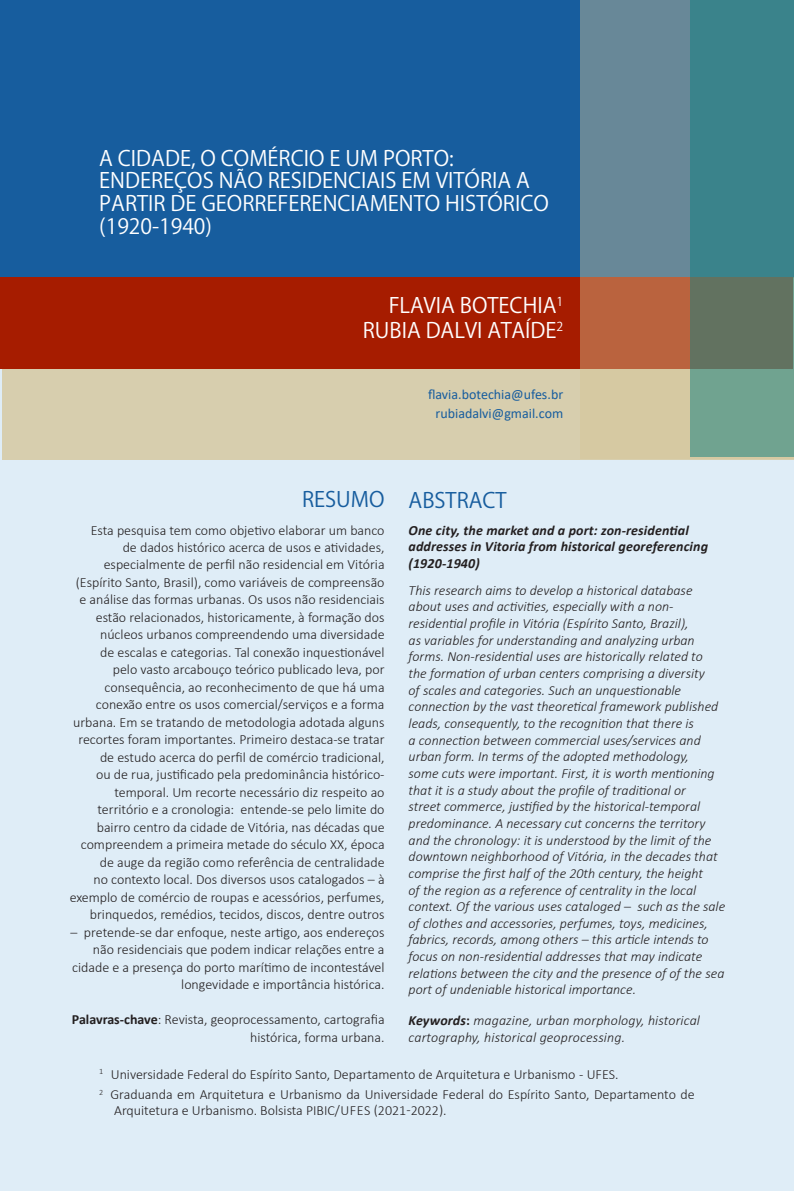
<style>
.page{position:relative;width:794px;height:1191px;background:#dfedf7}
.page>*{position:absolute;margin:0;border:0;box-sizing:border-box;transform-origin:0 0}
.t1{font:21px/22.8px "Koz Go Pr 6 N";color:#fff}
.t2{font:21px "Koz Go Pr 6 N";color:#175d9e}
.t3{font:300 14px/17.5px "Calibri";color:#231f20;text-align:right}
.t4{font:italic 300 14px/16.6px "Calibri";color:#231f20}
.t5{font:italic 700 14px/16.6px "Calibri";letter-spacing:.01em;color:#231f20}
.t6{font:14px "Calibri";color:#175d9e}
.s1{font-weight:700}
.s2{font-style:normal}
.s3{font-weight:700;font-style:normal}
</style>
<div class="page">
<div style="left:0;top:0;width:794px;height:277px;background:#175d9e"></div>
<div style="left:2px;top:277px;width:792px;height:182px;background:#d7ceae"></div>
<div style="left:1px;top:277px;width:792px;height:91px;background:#a61c00"></div>
<svg style="left:580px;top:0;width:213px;height:458px;fill:#688898"></svg>
<svg style="left:690px;top:0;width:104px;height:457px;background:#4c8583"></svg>
<p class="t1" style="left:99px;top:147px;width:451px">A CIDADE, O COMÉRCIO E UM PORTO:<br>ENDEREÇOS NÃO RESIDENCIAIS EM VITÓRIA A<br>PARTIR DE GEORREFERENCIAMENTO HISTÓRICO (1920-1940)</p>
<p class="t1" style="left:389px;top:294px;width:176px">FLAVIA BOTECHIA<sup>1</sup></p>
<p class="t1" style="left:363px;top:319px;width:202px">RUBIA DALVI ATAÍDE<sup>2</sup></p>
<p class="t6" style="left:428px;top:384px;width:137px">flavia.botechia@ufes.br</p>
<p class="t6" style="left:435px;top:404px;width:129px">rubiadalvi@gmail.com</p>
<p class="t2" style="left:302px;top:487px;width:84px">RESUMO</p>
<p class="t3" style="left:70px;top:521px;width:316px">Esta pesquisa tem como objetivo elaborar um banco<br>de dados histórico acerca de usos e atividades, especialmente de perfil não residencial em Vitória (Espírito Santo, Brasil), como variáveis de compreensão e análise das formas urbanas. Os usos não residenciais estão relacionados, historicamente, à formação dos núcleos urbanos compreendendo uma diversidade<br>de escalas e categorias. Tal conexão inquestionável<br>pelo vasto arcabouço teórico publicado leva, por consequência, ao reconhecimento de que há uma conexão entre os usos comercial/serviços e a forma urbana. Em se tratando de metodologia adotada alguns recortes foram importantes. Primeiro destaca-se tratar de estudo acerca do perfil de comércio tradicional,<br>ou de rua, justificado pela predominância histórico&shy;temporal. Um recorte necessário diz respeito ao território e a cronologia: entende-se pelo limite do bairro centro da cidade de Vitória, nas décadas que compreendem a primeira metade do século XX, época de auge da região como referência de centralidade<br>no contexto local. Dos diversos usos catalogados – à exemplo de comércio de roupas e acessórios, perfumes, brinquedos, remédios, tecidos, discos, dentre outros</p>
<p class="t3" style="left:71px;top:923px;width:315px">– pretende-se dar enfoque, neste artigo, aos endereços não residenciais que podem indicar relações entre a cidade e a presença do porto marítimo de incontestável longevidade e importância histórica.</p>
<p class="t3" style="left:72px;top:1010px;width:314px"><span class="s1">Palavras-chave</span>: Revista, geoprocessamento, cartografia histórica, forma urbana.</p>
<p class="t2" style="left:408px;top:488px;width:100px">ABSTRACT</p>
<p class="t5" style="left:408px;top:521px;width:301px">One city, the market and a port: zon-residential addresses in Vitoria from historical georeferencing (1920-1940)</p>
<p class="t4" style="left:408px;top:581px;width:318px">This research aims to develop a historical database about uses and activities, especially with a non&shy;residential profile in Vitória (Espírito Santo, Brazil),<br>as variables for understanding and analyzing urban forms. Non-residential uses are historically related to<br>the formation of urban centers comprising a diversity<br>of scales and categories. Such an unquestionable connection by the vast theoretical framework published leads, consequently, to the recognition that there is<br>a connection between commercial uses/services and urban form. In terms of the adopted methodology,<br>some cuts were important. First, it is worth mentioning that it is a study about the profile of traditional or<br>street commerce, justified by the historical-temporal predominance. A necessary cut concerns the territory and the chronology: it is understood by the limit of the downtown neighborhood of Vitória, in the decades that comprise the first half of the 20th century, the height<br>of the region as a reference of centrality in the local context. Of the various uses cataloged <span class="s2">–</span> such as the sale of clothes and accessories, perfumes, toys, medicines, fabrics, records, among others – this article intends to focus on non-residential addresses that may indicate relations between the city and the presence of of the sea port of undeniable historical importance.</p>
<p class="t4" style="left:408px;top:1012px;width:293px"><span class="s1">Keywords</span><span class="s3">:</span> magazine, urban morphology, historical cartography, historical geoprocessing.</p>
<p class="t3" style="left:99px;top:1065px;width:521px"><sup>1</sup> Universidade Federal do Espírito Santo, Departamento de Arquitetura e Urbanismo - UFES.</p>
<p class="t3" style="left:114px;top:1086px;width:582px;line-height:15.8px;text-align:left;text-indent:-15px"><sup>2</sup> Graduanda em Arquitetura e Urbanismo da Universidade Federal do Espírito Santo, Departamento de<br>Arquitetura e Urbanismo. Bolsista PIBIC/UFES (2021-2022).</p>
</div>
